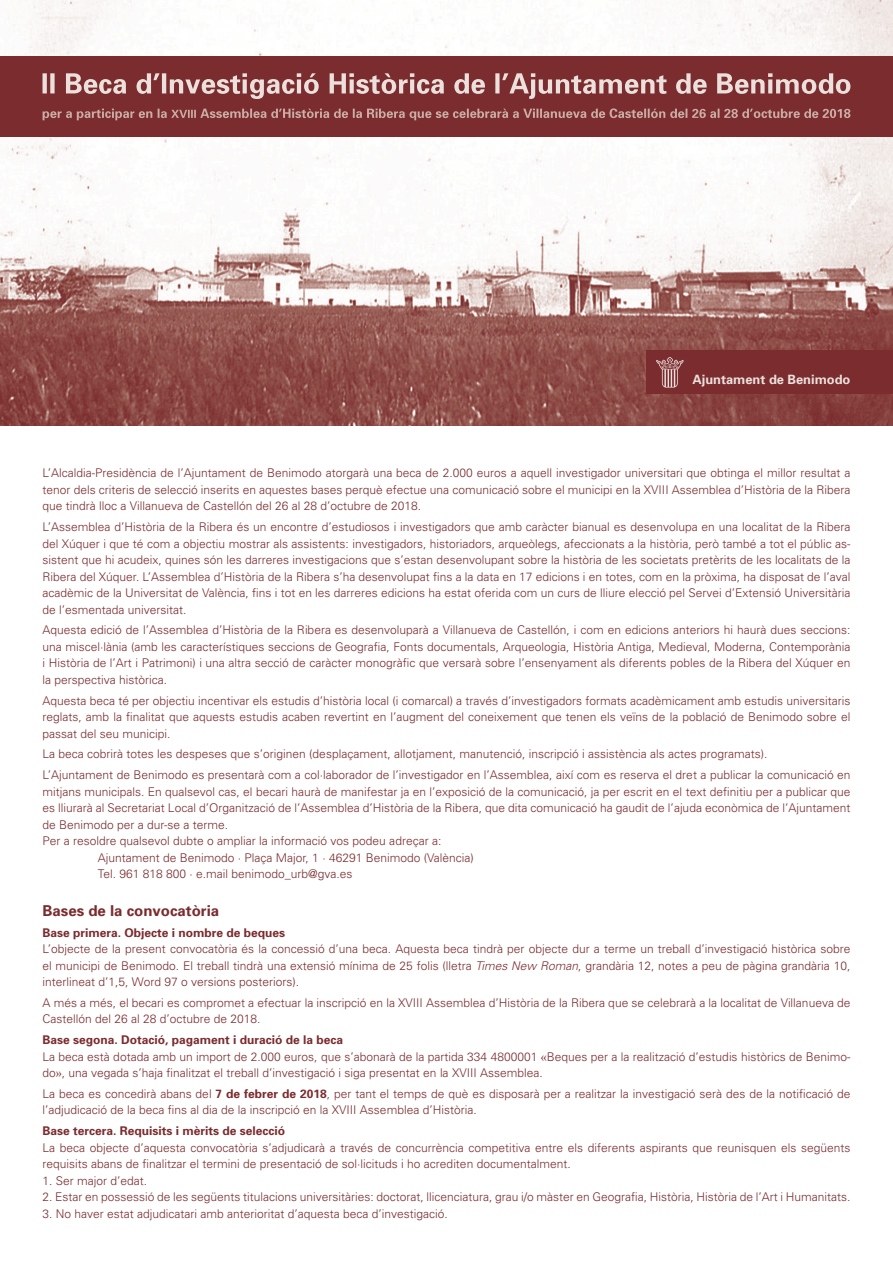
<style>
.page{position:relative;width:893px;height:1263px;background:#fff}
.page>*{position:absolute;margin:0;border:0;box-sizing:border-box;transform-origin:0 0}
.t1{font:700 15px "Univers";color:#7b2c2f}
.t2{font:700 12.9px "Univers";color:#ebe0dc}
.t3{font:300 12px/16.5px "Univers";color:#7b2c2f;text-align:justify}
.t4{font:700 12px "Univers";color:#7b2c2f}
.s1{font-style:italic}
.s2{font-weight:700}
.s3{font-family:"Times New Roman";font-weight:400}
</style>
<div class="page">
<img style="left:0;top:0;width:893px;height:425px">
<div style="left:0;top:56px;width:893px;height:81px;background:#7b2c2f"></div>
<div style="left:646px;top:350px;width:247px;height:44px;background:#7b2c2f"></div>
<svg style="left:656px;top:357px;width:28px;height:31px"></svg>
<svg style="left:43px;top:73px;width:807px;height:26px"></svg>
<svg style="left:43px;top:108px;width:807px;height:12px"></svg>
<p class="t2" style="left:692px;top:372px;width:159px">Ajuntament de Benimodo</p>
<p class="t3" style="left:43px;top:465px;width:809px">L’Alcaldia-Presidència de l’Ajuntament de Benimodo atorgarà una beca de 2.000 euros a aquell investigador universitari que obtinga el millor resultat a tenor dels criteris de selecció inserits en aquestes bases perquè efectue una comunicació sobre el municipi en la XVIII Assemblea d’Història de la Ribera que tindrà lloc a Villanueva de Castellón del 26 al 28 d’octubre de 2018.</p>
<p class="t3" style="left:43px;top:518px;width:809px">L’Assemblea d’Història de la Ribera és un encontre d’estudiosos i investigadors que amb caràcter bianual es desenvolupa en una localitat de la Ribera del Xúquer i que té com a objectiu mostrar als assistents: investigadors, historiadors, arqueòlegs, afeccionats a la història, però també a tot el públic as&shy;sistent que hi acudeix, quines són les darreres investigacions que s’estan desenvolupant sobre la història de les societats pretèrits de les localitats de la Ribera del Xúquer. L’Assemblea d’Història de la Ribera s’ha desenvolupat fins a la data en 17 edicions i en totes, com en la pròxima, ha disposat de l’aval acadèmic de la Universitat de València, fins i tot en les darreres edicions ha estat oferida com un curs de lliure elecció pel Servei d’Extensió Universitària de l’esmentada universitat.</p>
<p class="t3" style="left:43px;top:622px;width:809px">Aquesta edició de l’Assemblea d’Història de la Ribera es desenvoluparà a Villanueva de Castellón, i com en edicions anteriors hi haurà dues seccions: una miscel·lània (amb les característiques seccions de Geografia, Fonts documentals, Arqueologia, Història Antiga, Medieval, Moderna, Contemporània i Història de l’Art i Patrimoni) i una altra secció de caràcter monogràfic que versarà sobre l’ensenyament als diferents pobles de la Ribera del Xúquer en la perspectiva històrica.</p>
<p class="t3" style="left:43px;top:692px;width:809px">Aquesta beca té per objectiu incentivar els estudis d’història local (i comarcal) a través d’investigadors formats acadèmicament amb estudis universitaris reglats, amb la finalitat que aquests estudis acaben revertint en l’augment del coneixement que tenen els veïns de la població de Benimodo sobre el passat del seu municipi.</p>
<p class="t3" style="left:43px;top:744px;width:809px;line-height:20.7px">La beca cobrirà totes les despeses que s’originen (desplaçament, allotjament, manutenció, inscripció i assistència als actes programats).<br>L’Ajuntament de Benimodo es presentarà com a col·laborador de l’investigador en l’Assemblea, així com es reserva el dret a publicar la comunicació en</p>
<p class="t3" style="left:43px;top:783px;width:809px">mitjans municipals. En qualsevol cas, el becari haurà de manifestar ja en l’exposició de la comunicació, ja per escrit en el text definitiu per a publicar que</p>
<p class="t3" style="left:43px;top:799px;width:809px">es lliurarà al Secretariat Local d’Organització de l’Assemblea d’Història de la Ribera, que dita comunicació ha gaudit de l’ajuda econòmica de l’Ajuntament</p>
<p class="t3" style="left:43px;top:816px;width:187px">de Benimodo per a dur-se a terme.</p>
<p class="t3" style="left:43px;top:832px;width:400px">Per a resoldre qualsevol dubte o ampliar la informació vos podeu adreçar a:</p>
<p class="t3" style="left:98px;top:849px;width:377px">Ajuntament de Benimodo · Plaça Major, 1 · 46291 Benimodo (València)</p>
<p class="t3" style="left:98px;top:865px;width:256px">Tel. 961 818 800 · e.mail benimodo_urb@gva.es</p>
<p class="t1" style="left:43px;top:901px;width:178px">Bases de la convocatòria</p>
<p class="t4" style="left:43px;top:925px;width:244px">Base primera. Objecte i nombre de beques</p>
<p class="t3" style="left:43px;top:941px;width:809px">L’objecte de la present convocatòria és la concessió d’una beca. Aquesta beca tindrà per objecte dur a terme un treball d’investigació històrica sobre el municipi de Benimodo. El treball tindrà una extensió mínima de 25 folis (lletra <span class="s1">Times New Roman</span>, grandària 12, notes a peu de pàgina grandària 10, interlineat d’1,5, Word 97 o versions posteriors).</p>
<p class="t3" style="left:43px;top:994px;width:809px">A més a més, el becari es compromet a efectuar la inscripció en la XVIII Assemblea d’Història de la Ribera que se celebrarà a la localitat de Villanueva de<br>Castellón del 26 al 28 d’octubre de 2018.</p>
<p class="t3" style="left:43px;top:1032px;width:809px;text-align:left"><span class="s2">Base segona. Dotació, pagament i duració de la beca<br></span>La beca està dotada amb un import de 2.000 euros, que s’abonarà de la partida 334 4800001 <span class="s3">«</span>Beques per a la realització d’estudis històrics de Benimo&shy;do<span class="s3">»</span>, una vegada s’haja finalitzat el treball d’investigació i siga presentat en la XVIII Assemblea.</p>
<p class="t3" style="left:43px;top:1085px;width:809px">La beca es concedirà abans del <span class="s2">7 de febrer de 2018</span>, per tant el temps de què es disposarà per a realitzar la investigació serà des de la notificació de l’adjudicació de la beca fins al dia de la inscripció en la XVIII Assemblea d’Història.</p>
<p class="t4" style="left:43px;top:1123px;width:244px">Base tercera. Requisits i mèrits de selecció</p>
<p class="t3" style="left:43px;top:1139px;width:809px">La beca objecte d’aquesta convocatòria s’adjudicarà a través de concurrència competitiva entre els diferents aspirants que reunisquen els següents requisits abans de finalitzar el termini de presentació de sol·licituds i ho acrediten documentalment.</p>
<p class="t3" style="left:43px;top:1172px;width:106px">1. Ser major d’edat.</p>
<p class="t3" style="left:43px;top:1189px;width:809px">2. Estar en possessió de les següents titulacions universitàries: doctorat, llicenciatura, grau i/o màster en Geografia, Història, Història de l’Art i Humanitats.</p>
<p class="t3" style="left:43px;top:1205px;width:407px">3. No haver estat adjudicatari amb anterioritat d’aquesta beca d’investigació.</p>
</div>
